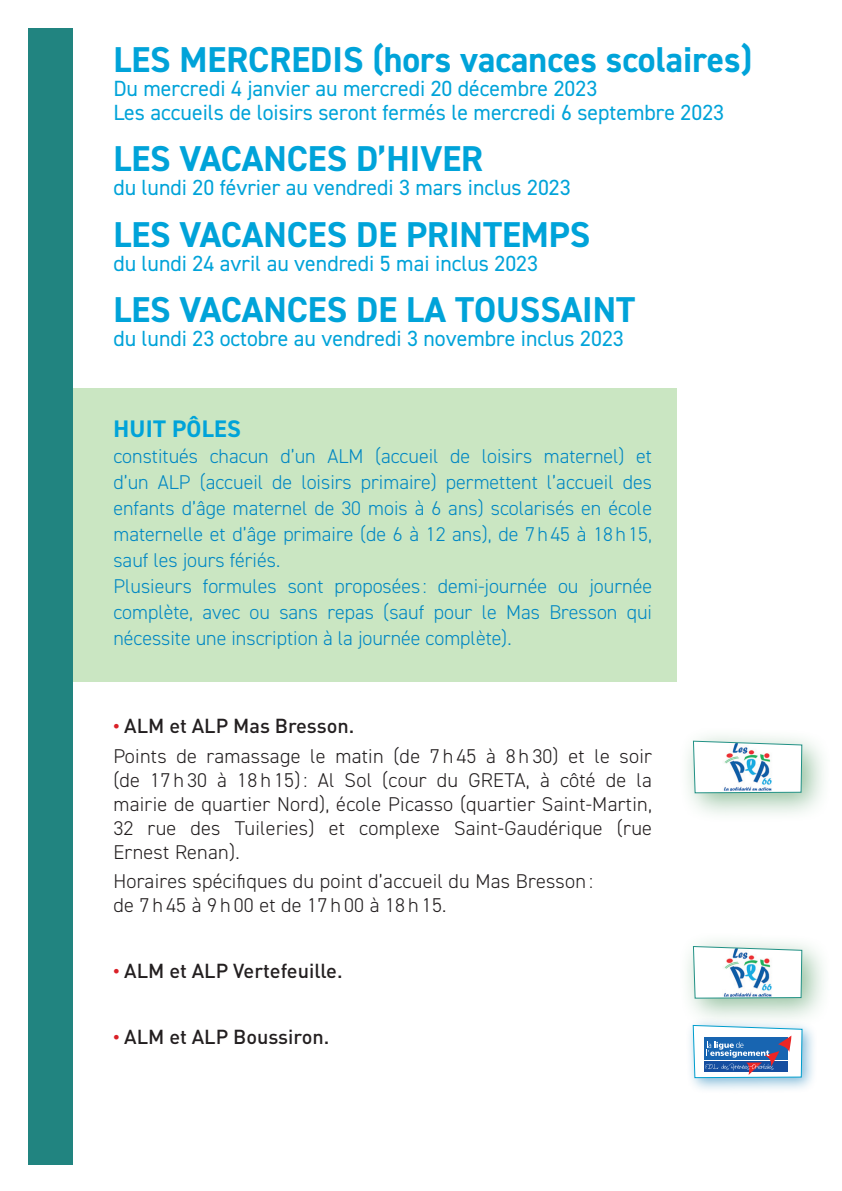
<style>
.page{position:relative;width:842px;height:1191px;background:#fff}
.page>*{position:absolute;margin:0;border:0;box-sizing:border-box;transform-origin:0 0}
.t1{font:700 36px "DIN2014";color:#00a3d9}
.t2{font:700 24px "DIN2014";letter-spacing:.01em;color:#00a3d9}
.t3{font:22px "DIN2014";color:#00a3d9}
.t4{font:300 20px/26px "DIN2014";color:#0087c3;text-align:justify}
.t5{font:300 20px/24px "DIN2014";letter-spacing:.015em;color:#231f20;text-align:justify}
.t6{font:500 20px "DIN";color:#231f20}
.s1{font-family:"DIN2014";font-weight:700;color:#da2128}
</style>
<div class="page">
<div style="left:28px;top:28px;width:45px;height:1136px;background:#218480"></div>
<div style="left:73px;top:389px;width:603px;height:293px;background:#cae6c2"></div>
<div style="left:685px;top:1017px;width:133px;height:77px;background:#0074b2;opacity:.5"></div>
<svg style="left:693px;top:1029px;width:109px;height:49px"></svg>
<div style="left:678px;top:726px;width:154px;height:97px;background:#28823e;opacity:.5"></div>
<svg style="left:692px;top:740px;width:111px;height:53px"></svg>
<div style="left:678px;top:931px;width:154px;height:98px;background:#28823e;opacity:.5"></div>
<svg style="left:692px;top:945px;width:111px;height:54px"></svg>
<p class="t1" style="left:113px;top:36px;width:640px">LES MERCREDIS (hors vacances scolaires)</p>
<p class="t3" style="left:113px;top:75px;width:485px">Du mercredi 4 janvier au mercredi 20 décembre 2023</p>
<p class="t3" style="left:113px;top:99px;width:612px">Les accueils de loisirs seront fermés le mercredi 6 septembre 2023</p>
<p class="t1" style="left:113px;top:135px;width:371px">LES VACANCES D’HIVER</p>
<p class="t3" style="left:113px;top:174px;width:459px">du lundi 20 février au vendredi 3 mars inclus 2023</p>
<p class="t1" style="left:113px;top:210px;width:479px">LES VACANCES DE PRINTEMPS</p>
<p class="t3" style="left:113px;top:249px;width:426px">du lundi 24 avril au vendredi 5 mai inclus 2023</p>
<p class="t1" style="left:113px;top:286px;width:523px">LES VACANCES DE LA TOUSSAINT</p>
<p class="t3" style="left:113px;top:325px;width:512px">du lundi 23 octobre au vendredi 3 novembre inclus 2023</p>
<p class="t2" style="left:114px;top:412px;width:129px">HUIT PÔLES</p>
<p class="t4" style="left:113px;top:443px;width:540px">constitués chacun d’un ALM (accueil de loisirs maternel) et d’un ALP (accueil de loisirs primaire) permettent l’accueil des enfants d’âge maternel de 30 mois à 6 ans) scolarisés en école maternelle et d’âge primaire (de 6 à 12 ans), de 7h45 à 18h15, sauf les jours fériés.</p>
<p class="t4" style="left:113px;top:573px;width:540px">Plusieurs formules sont proposées : demi-journée ou journée complète, avec ou sans repas (sauf pour le Mas Bresson qui nécessite une inscription à la journée complète).</p>
<p class="t6" style="left:113px;top:713px;width:242px"><span class="s1">•</span> ALM et ALP Mas Bresson.</p>
<p class="t5" style="left:113px;top:744px;width:540px">Points de ramassage le matin (de 7 h 45 à 8 h 30) et le soir (de 17 h 30 à 18 h 15) : Al Sol (cour du GRETA, à côté de la mairie de quartier Nord), école Picasso (quartier Saint-Martin, 32 rue des Tuileries) et complexe Saint-Gaudérique (rue Ernest Renan).</p>
<p class="t5" style="left:113px;top:869px;width:481px">Horaires spécifiques du point d’accueil du Mas Bresson :</p>
<p class="t5" style="left:113px;top:893px;width:334px">de 7 h 45 à 9 h 00 et de 17 h 00 à 18 h 15.</p>
<p class="t6" style="left:113px;top:958px;width:231px"><span class="s1">•</span> ALM et ALP Vertefeuille.</p>
<p class="t6" style="left:113px;top:1024px;width:217px"><span class="s1">•</span> ALM et ALP Boussiron.</p>
</div>
